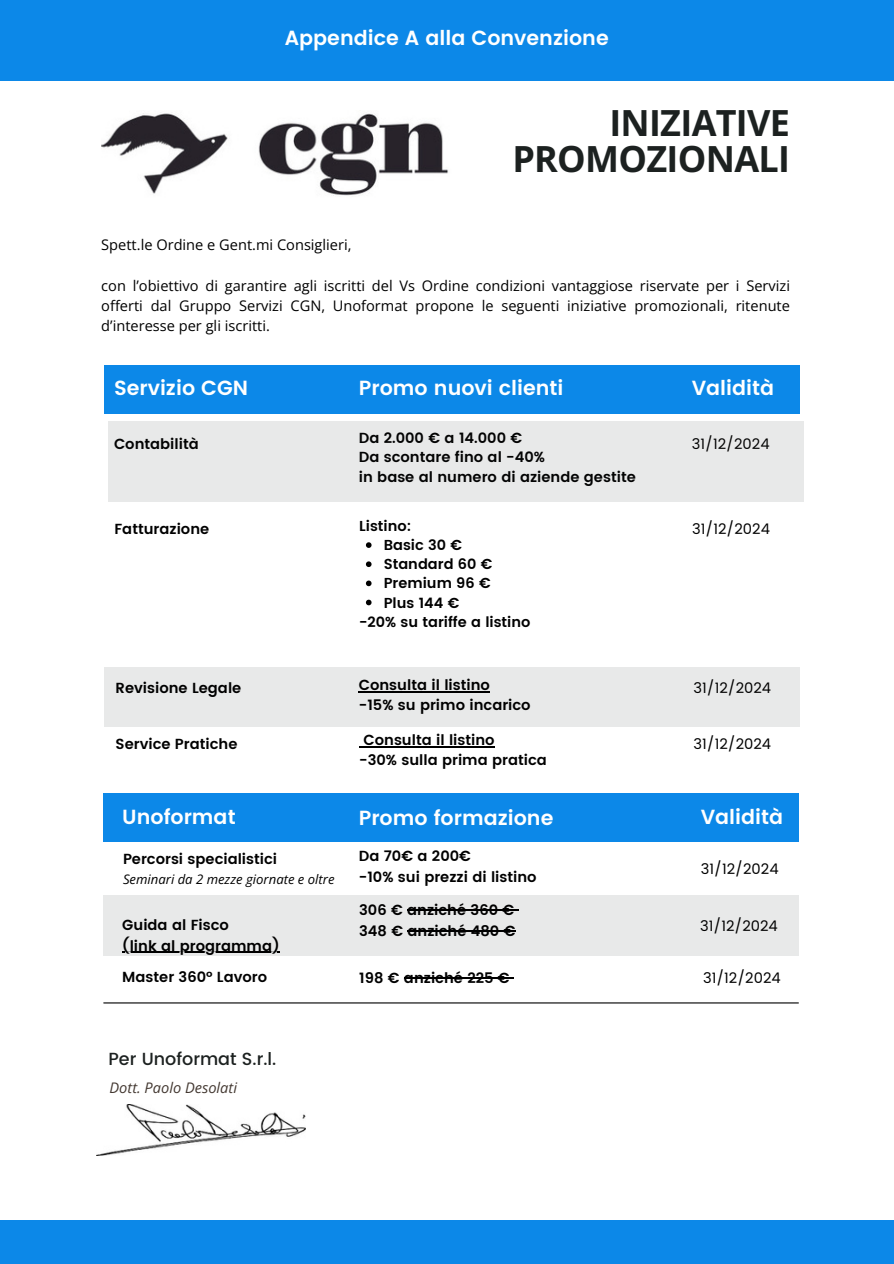
<style>
.page{position:relative;width:894px;height:1264px;background:#fff}
.page>*{position:absolute;margin:0;border:0;box-sizing:border-box;transform-origin:0 0}
.t1{font:700 36px/36px "Open Sans";letter-spacing:-.02em;color:#1c2120;text-align:right}
.t2{font:600 20.4px "Poppins";color:#fff}
.t3{font:500 17.55px "Poppins";color:#1c2120}
.t4{font:600 14.55px/20.2px "Poppins";color:#000}
.t5{font:14.55px/20.2px "Open Sans";color:#000;text-align:justify}
.t6{font:14.55px "Poppins";color:#000}
.t7{font:italic 14.55px "Open Sans";color:#433831}
.t8{font:600 14.4px "Poppins";color:#000}
.t9{font:italic 13.05px "Open Sans";color:#000}
</style>
<div class="page">
<div style="left:104px;top:365px;width:696px;height:49px;background:#0c88e8"></div>
<div style="left:104px;top:667px;width:696px;height:59px;background:#e8e9e9"></div>
<div style="left:0;top:0;width:893px;height:80px;background:#0c88e8"></div>
<div style="left:0;top:1220px;width:893px;height:43px;background:#0c88e8"></div>
<img style="left:101px;top:113px;width:347px;height:83px">
<div style="left:103px;top:793px;width:695px;height:49px;background:#0c88e8"></div>
<div style="left:104px;top:894px;width:695px;height:61px;background:#e8e9e9"></div>
<hr style="left:104px;top:1002px;width:694px;height:1px;background:#000">
<img style="left:97px;top:1104px;width:208px;height:51px">
<hr style="left:359px;top:691px;width:131px;height:1px;background:#000">
<svg style="left:366px;top:542px;width:5px;height:6px"></svg>
<svg style="left:366px;top:561px;width:5px;height:6px"></svg>
<svg style="left:366px;top:580px;width:5px;height:6px"></svg>
<svg style="left:366px;top:599px;width:5px;height:6px"></svg>
<hr style="left:363px;top:746px;width:131px;height:1px;background:#000">
<hr style="left:122px;top:951px;width:157px;height:1px;background:#000">
<hr style="left:407px;top:909px;width:107px;height:1px;background:#000">
<hr style="left:407px;top:930px;width:108px;height:1px;background:#000">
<div style="left:108px;top:421px;width:696px;height:81px;background:#e8e9e9"></div>
<hr style="left:404px;top:976px;width:105px;height:2px;background:#000">
<h2 class="t2" style="left:285px;top:26px;width:325px">Appendice A alla Convenzione</h2>
<p class="t1" style="left:512px;top:104px;width:279px">INIZIATIVE<br>PROMOZIONALI</p>
<h5 class="t5" style="left:101px;top:234px;width:252px">Spett.le Ordine e Gent.mi Consiglieri,</h5>
<h5 class="t5" style="left:101px;top:275px;width:690px">con l’obiettivo di garantire agli iscritti del Vs Ordine condizioni vantaggiose riservate per i Servizi offerti dal Gruppo Servizi CGN, Unoformat propone le seguenti iniziative promozionali, ritenute d’interesse per gli iscritti.</h5>
<h2 class="t2" style="left:114px;top:376px;width:135px">Servizio CGN</h2>
<h2 class="t2" style="left:359px;top:376px;width:206px">Promo nuovi clienti</h2>
<h2 class="t2" style="left:691px;top:376px;width:84px">Validità</h2>
<h4 class="t4" style="left:114px;top:434px;width:86px">Contabilità</h4>
<h4 class="t4" style="left:114px;top:519px;width:96px">Fatturazione</h4>
<h4 class="t4" style="left:359px;top:428px;width:278px;line-height:19.4px">Da 2.000 € a 14.000 €<br>Da scontare fino al -40%<br>in base al numero di aziende gestite</h4>
<h5 class="t8" style="left:359px;top:517px;width:54px">Listino:</h5>
<h4 class="t8" style="left:383px;top:537px;width:80px">Basic 30 €</h4>
<h4 class="t8" style="left:383px;top:556px;width:110px">Standard 60 €</h4>
<h5 class="t8" style="left:383px;top:575px;width:108px">Premium 96 €</h5>
<h2 class="t8" style="left:383px;top:594px;width:77px">Plus 144 €</h2>
<h2 class="t8" style="left:359px;top:613px;width:173px">-20% su tariffe a listino</h2>
<p class="t6" style="left:691px;top:435px;width:79px">31/12/2024</p>
<h4 class="t6" style="left:692px;top:521px;width:79px">31/12/2024</h4>
<h5 class="t4" style="left:115px;top:677px;width:127px">Revisione Legale</h5>
<h4 class="t4" style="left:359px;top:674px;width:173px">Consulta il listino<br>-15% su primo incarico</h4>
<p class="t6" style="left:693px;top:679px;width:79px">31/12/2024</p>
<p class="t4" style="left:115px;top:734px;width:123px">Service Pratiche</p>
<h2 class="t4" style="left:359px;top:730px;width:189px;text-indent:4px">Consulta il listino<br>-30% sulla prima pratica</h2>
<h5 class="t6" style="left:693px;top:736px;width:79px">31/12/2024</h5>
<h4 class="t2" style="left:122px;top:804px;width:115px">Unoformat</h4>
<p class="t2" style="left:359px;top:806px;width:196px">Promo formazione</p>
<p class="t2" style="left:700px;top:804px;width:84px">Validità</p>
<h5 class="t4" style="left:123px;top:848px;width:155px">Percorsi specialistici</h5>
<h4 class="t9" style="left:123px;top:869px;width:213px">Seminari da 2 mezze giornate e oltre</h4>
<h3 class="t4" style="left:359px;top:846px;width:179px">Da 70€ a 200€<br>-10% sui prezzi di listino</h3>
<h5 class="t6" style="left:700px;top:860px;width:79px">31/12/2024</h5>
<h4 class="t4" style="left:122px;top:915px;width:108px">Guida al Fisco</h4>
<h4 class="t4" style="left:122px;top:935px;width:159px">(link al programma)</h4>
<h5 class="t4" style="left:359px;top:899px;width:158px;line-height:21.3px">306 € anziché 360 €<br>348 € anziché 480 €</h5>
<h4 class="t6" style="left:700px;top:917px;width:79px">31/12/2024</h4>
<h5 class="t4" style="left:122px;top:966px;width:146px">Master 360° Lavoro</h5>
<p class="t4" style="left:359px;top:967px;width:152px">198 € anziché 225 €</p>
<p class="t6" style="left:702px;top:969px;width:79px">31/12/2024</p>
<h4 class="t3" style="left:108px;top:1048px;width:169px">Per Unoformat S.r.l.</h4>
<h4 class="t7" style="left:109px;top:1077px;width:129px">Dott. Paolo Desolati</h4>
</div>
